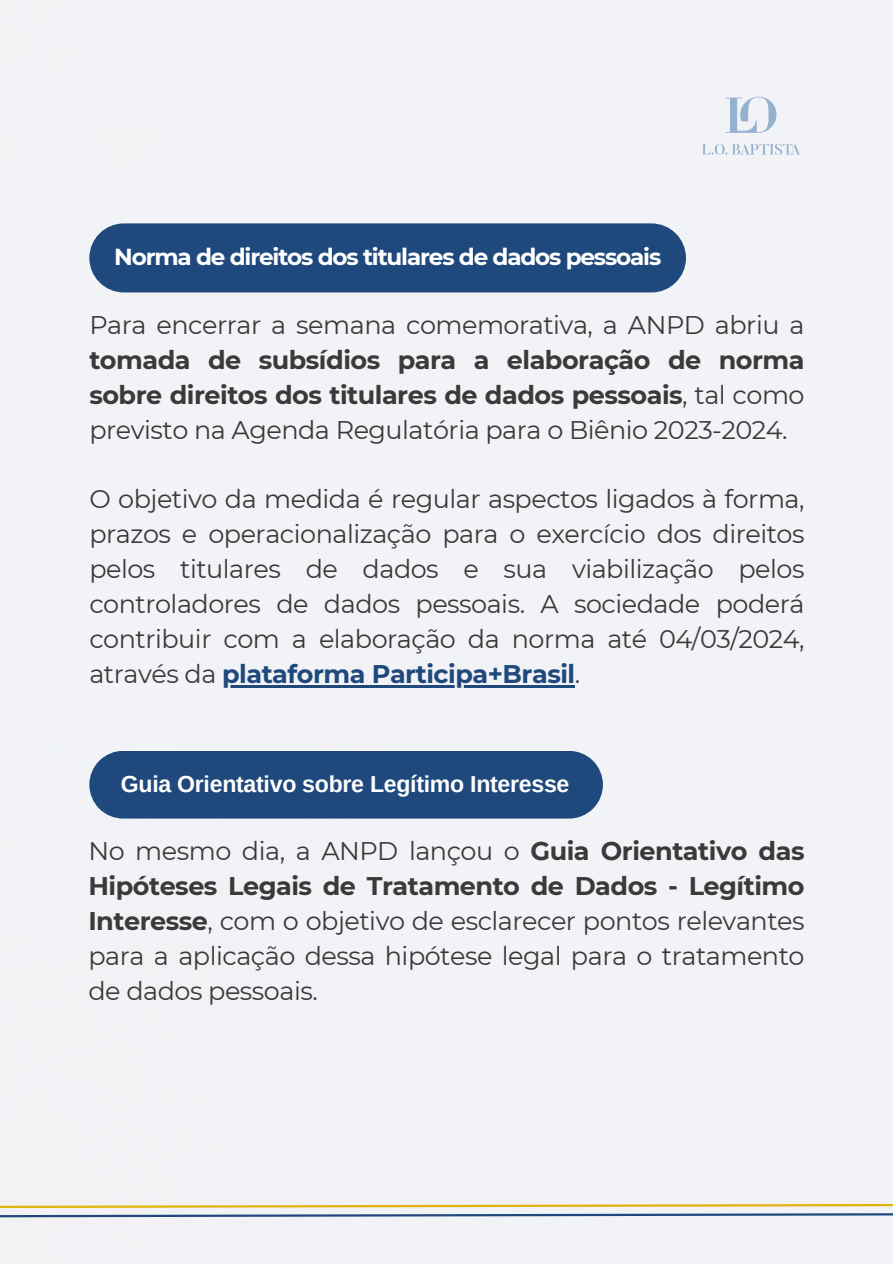
<style>
.page{position:relative;width:893px;height:1264px;background:#fff}
.page>*{position:absolute;margin:0;border:0;box-sizing:border-box;transform-origin:0 0}
.t1{font:25.5px/34.8px "Montserrat";letter-spacing:-.02em;color:#3b3939;text-align:justify}
.t2{font:700 23.1px "Montserrat";letter-spacing:-.05em;color:#fff}
.t3{font:700 23.1px "Arimo";letter-spacing:-.01em;color:#fff}
.s1{font-weight:700}
.s2{font-weight:700;color:#1f497d}
</style>
<div class="page">
<div style="left:0;top:0;width:892px;height:1263px;background:#f2f3f6"></div>
<svg style="left:0;top:1202px;width:892px;height:16px"></svg>
<img style="left:697px;top:89px;width:107px;height:73px">
<hr style="left:222px;top:685px;width:352px;height:2px;background:#1f497d">
<div style="left:89px;top:223px;width:597px;height:69px;background:#1f497d;border-radius:35px"></div>
<div style="left:89px;top:750px;width:514px;height:68px;background:#1f497d"></div>
<h1 class="t2" style="left:114px;top:242px;width:548px">Norma de direitos dos titulares de dados pessoais</h1>
<p class="t1" style="left:89px;top:307px;width:716px">Para encerrar a semana comemorativa, a ANPD abriu a <span class="s1">tomada de subsídios para a elaboração de norma sobre direitos dos titulares de dados pessoais</span>, tal como previsto na Agenda Regulatória para o Biênio 2023-2024.</p>
<h2 class="t1" style="left:89px;top:482px;width:716px">O objetivo da medida é regular aspectos ligados à forma, prazos e operacionalização para o exercício dos direitos pelos titulares de dados e sua viabilização pelos controladores de dados pessoais. A sociedade poderá contribuir com a elaboração da norma até 04/03/2024, através da <span class="s2">plataforma Participa+Brasil</span>.</h2>
<p class="t3" style="left:121px;top:771px;width:450px">Guia Orientativo sobre Legítimo Interesse</p>
<p class="t1" style="left:88px;top:833px;width:717px">No mesmo dia, a ANPD lançou o <span class="s1">Guia Orientativo das Hipóteses Legais de Tratamento de Dados - Legítimo Interesse</span>, com o objetivo de esclarecer pontos relevantes para a aplicação dessa hipótese legal para o tratamento de dados pessoais.</p>
</div>
